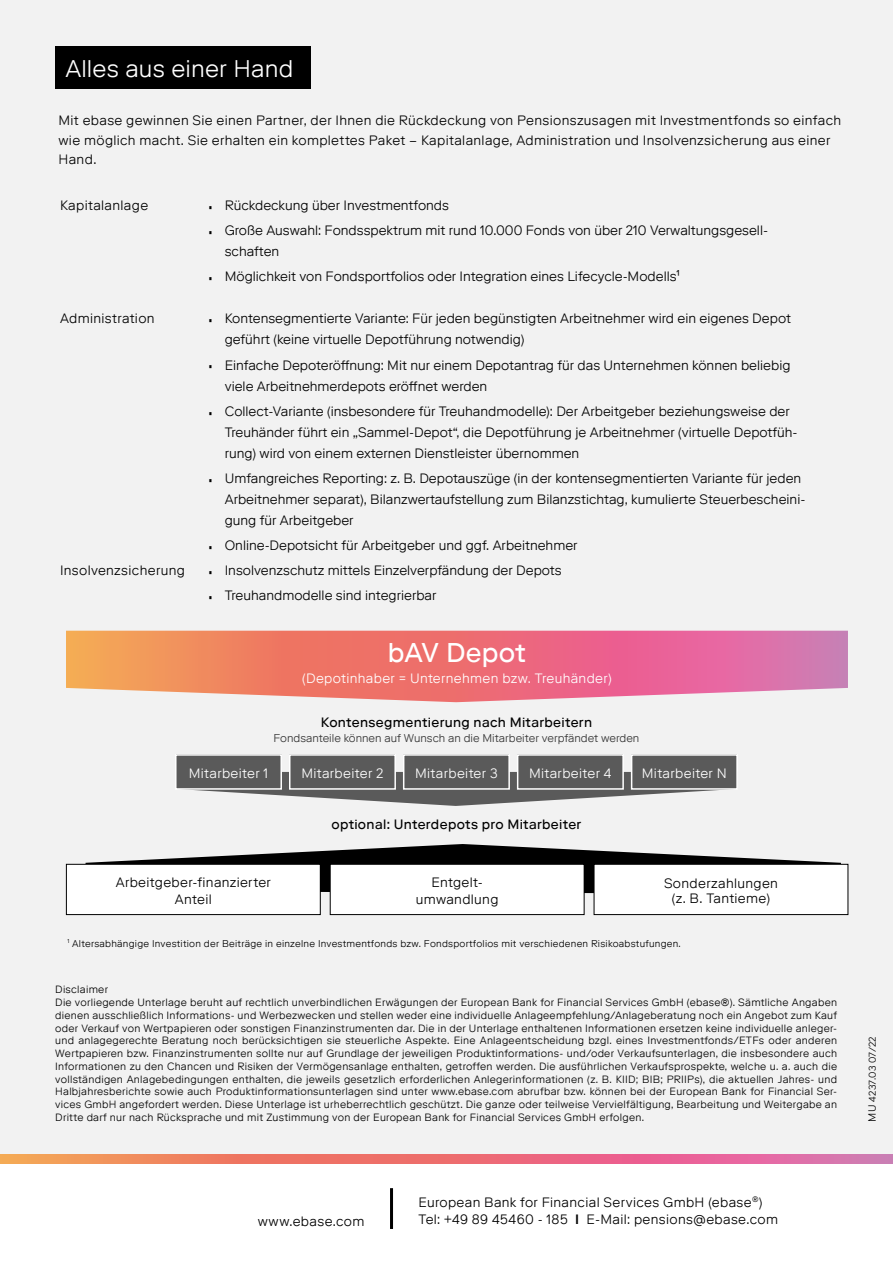
<style>
.page{position:relative;width:893px;height:1263px;background:#fff}
.page>*{position:absolute;margin:0;border:0;box-sizing:border-box;transform-origin:0 0}
.t1{font:27px "Riforma LLTT";letter-spacing:.005em;color:#fff}
.t2{font:300 24px "Riforma LLTT";letter-spacing:.005em;color:#fff}
.t3{font:300 13.5px/21px "Riforma LLTT";color:#000}
.t4{font:300 13.5px/19.5px "Riforma LLTT";letter-spacing:.025em;color:#000;text-align:center}
.t5{font:300 13.5px "Riforma LLTT";letter-spacing:.025em;color:#fff}
.t6{font:13.5px "Riforma LLTT";letter-spacing:.025em;color:#000}
.t7{font:300 13.5px/17.2px "Riforma LLTT";letter-spacing:.02em;color:#000;text-align:center}
.t8{font:300 11.25px "Riforma LLTT";color:#333}
.t9{font:300 10.5px/12.8px "Riforma LLTT";letter-spacing:.025em;color:#000}
.t10{font:300 9.75px "Riforma LLTT";letter-spacing:.025em;color:#000}
.s1{font-size:24px}
.s2{font-size:10.5px}
.s3{font-weight:500}
</style>
<div class="page">
<div style="left:0;top:0;width:893px;height:1154px;background:#f2f2f2"></div>
<hr style="left:390px;top:1188px;width:3px;height:41px;background:#000">
<svg style="left:0;top:1154px;width:893px;height:10px;background:#ea757a"></svg>
<div style="left:55px;top:46px;width:255px;height:43px;background:#000"></div>
<svg style="left:86px;top:844px;width:755px;height:50px"></svg>
<div style="left:330px;top:864px;width:254px;height:50px;background:#fff"></div>
<div style="left:330px;top:864px;width:254px;height:51px;border:1px solid #000"></div>
<div style="left:66px;top:864px;width:254px;height:50px;background:#fff"></div>
<div style="left:66px;top:864px;width:255px;height:51px;border:1px solid #000"></div>
<div style="left:594px;top:864px;width:254px;height:50px;background:#fff"></div>
<div style="left:594px;top:864px;width:254px;height:51px;border:1px solid #000"></div>
<svg style="left:194px;top:772px;width:525px;height:34px"></svg>
<div style="left:176px;top:755px;width:105px;height:34px;background:#5a5a5a"></div>
<div style="left:175px;top:754px;width:107px;height:36px;border:2px solid #fff"></div>
<div style="left:290px;top:755px;width:105px;height:34px;background:#5a5a5a"></div>
<div style="left:289px;top:754px;width:107px;height:36px;border:2px solid #fff"></div>
<div style="left:404px;top:755px;width:105px;height:34px;background:#5a5a5a"></div>
<div style="left:403px;top:754px;width:107px;height:36px;border:2px solid #fff"></div>
<div style="left:518px;top:755px;width:105px;height:34px;background:#5a5a5a"></div>
<div style="left:517px;top:754px;width:107px;height:36px;border:2px solid #fff"></div>
<div style="left:632px;top:755px;width:105px;height:34px;background:#5a5a5a"></div>
<div style="left:631px;top:754px;width:107px;height:36px;border:2px solid #fff"></div>
<svg style="left:66px;top:631px;width:782px;height:71px;background:#eb8186"></svg>
<h2 class="t2" style="left:65px;top:53px;width:229px">Alles aus einer Hand</h2>
<p class="t4" style="left:59px;top:111px;width:784px;text-align:left">Mit ebase gewinnen Sie einen Partner, der Ihnen die Rückdeckung von Pensionszusagen mit Investmentfonds so einfach wie möglich macht. Sie erhalten ein komplettes Paket – Kapitalanlage, Administration und Insolvenzsicherung aus einer<br>Hand.</p>
<p class="t4" style="left:60px;top:195px;width:90px">Kapitalanlage</p>
<p class="t3" style="left:208px;top:192px;width:562px;line-height:25.2px"><span class="s1">·</span> Rückdeckung über Investmentfonds<br><span class="s1">·</span> Große Auswahl: Fondsspektrum mit rund 10.000 Fonds von über 210 Verwaltungsgesell-</p>
<p class="t3" style="left:208px;top:239px;width:474px;line-height:25.2px;text-indent:17px">schaften<br><span class="s1">·</span> Möglichkeit von Fondsportfolios oder Integration eines Lifecycle-Modells¹</p>
<p class="t7" style="left:60px;top:310px;width:96px">Administration</p>
<p class="t3" style="left:225px;top:308px;width:568px;text-indent:-17px"><span class="s1">·</span> Kontensegmentierte Variante: Für jeden begünstigten Arbeitnehmer wird ein eigenes Depot geführt (keine virtuelle Depotführung notwendig)</p>
<p class="t3" style="left:225px;top:354px;width:567px;text-indent:-17px"><span class="s1">·</span> Einfache Depoteröffnung: Mit nur einem Depotantrag für das Unternehmen können beliebig viele Arbeitnehmerdepots eröffnet werden</p>
<p class="t3" style="left:225px;top:400px;width:574px;text-indent:-17px"><span class="s1">·</span> Collect-Variante (insbesondere für Treuhandmodelle): Der Arbeitgeber beziehungsweise der<br>Treuhänder führt ein „Sammel-Depot“, die Depotführung je Arbeitnehmer (virtuelle Depotfüh&shy;rung) wird von einem externen Dienstleister übernommen</p>
<p class="t3" style="left:225px;top:468px;width:582px;text-indent:-17px"><span class="s1">·</span> Umfangreiches Reporting: z. B. Depotauszüge (in der kontensegmentierten Variante für jeden<br>Arbeitnehmer separat), Bilanzwertaufstellung zum Bilanzstichtag, kumulierte Steuerbescheini&shy;gung für Arbeitgeber</p>
<p class="t3" style="left:208px;top:535px;width:371px"><span class="s1">·</span> Online-Depotsicht für Arbeitgeber und ggf. Arbeitnehmer</p>
<p class="t3" style="left:60px;top:560px;width:503px">Insolvenzsicherung <span class="s1">·</span> Insolvenzschutz mittels Einzelverpfändung der Depots</p>
<p class="t3" style="left:208px;top:585px;width:230px"><span class="s1">·</span> Treuhandmodelle sind integrierbar</p>
<h1 class="t1" style="left:388px;top:635px;width:140px">bAV Depot</h1>
<p class="t5" style="left:302px;top:669px;width:311px">(Depotinhaber = Unternehmen bzw. Treuhänder)</p>
<p class="t6" style="left:321px;top:713px;width:273px">Kontensegmentierung nach Mitarbeitern</p>
<p class="t8" style="left:274px;top:731px;width:367px">Fondsanteile können auf Wunsch an die Mitarbeiter verpfändet werden</p>
<p class="t5" style="left:189px;top:765px;width:81px">Mitarbeiter 1</p>
<p class="t5" style="left:301px;top:765px;width:84px">Mitarbeiter 2</p>
<p class="t5" style="left:415px;top:765px;width:84px">Mitarbeiter 3</p>
<p class="t5" style="left:529px;top:765px;width:84px">Mitarbeiter 4</p>
<p class="t5" style="left:642px;top:765px;width:86px">Mitarbeiter N</p>
<p class="t6" style="left:331px;top:816px;width:251px">optional: Unterdepots pro Mitarbeiter</p>
<p class="t4" style="left:116px;top:874px;width:157px;line-height:17.2px">Arbeitgeber-finanzierter<br>Anteil</p>
<p class="t4" style="left:664px;top:876px;width:115px;line-height:15px">Sonderzahlungen (z. B. Tantieme)</p>
<p class="t7" style="left:416px;top:874px;width:84px">Entgelt&shy;umwandlung</p>
<p class="t10" style="left:68px;top:937px;width:615px"><sup>1</sup> Altersabhängige Investition der Beiträge in einzelne Investmentfonds bzw. Fondsportfolios mit verschiedenen Risikoabstufungen.</p>
<p class="t9" style="left:55px;top:983px;width:783px">Disclaimer<br>Die vorliegende Unterlage beruht auf rechtlich unverbindlichen Erwägungen der European Bank for Financial Services GmbH (ebase®). Sämtliche Angaben dienen ausschließlich Informations- und Werbezwecken und stellen weder eine individuelle Anlageempfehlung/Anlageberatung noch ein Angebot zum Kauf oder Verkauf von Wertpapieren oder sonstigen Finanzinstrumenten dar. Die in der Unterlage enthaltenen Informationen ersetzen keine individuelle anleger&shy;und anlagegerechte Beratung noch berücksichtigen sie steuerliche Aspekte. Eine Anlageentscheidung bzgl. eines Investmentfonds/ETFs oder anderen Wertpapieren bzw. Finanzinstrumenten sollte nur auf Grundlage der jeweiligen Produktinformations- und/oder Verkaufsunterlagen, die insbesondere auch Informationen zu den Chancen und Risiken der Vermögensanlage enthalten, getroffen werden. Die ausführlichen Verkaufsprospekte, welche u. a. auch die vollständigen Anlagebedingungen enthalten, die jeweils gesetzlich erforderlichen Anlegerinformationen (z. B. KIID; BIB; PRIIPs), die aktuellen Jahres- und Halbjahresberichte sowie auch Produktinformationsunterlagen sind unter www.ebase.com abrufbar bzw. können bei der European Bank for Financial Ser&shy;vices GmbH angefordert werden. Diese Unterlage ist urheberrechtlich geschützt. Die ganze oder teilweise Vervielfältigung, Bearbeitung und Weitergabe an Dritte darf nur nach Rücksprache und mit Zustimmung von der European Bank for Financial Services GmbH erfolgen.</p>
<p class="t10" style="left:866px;top:1122px;width:87px;rotate:-90deg"><span class="s2">MU</span> 4237.03 07/22</p>
<p class="t4" style="left:418px;top:1192px;width:345px">European Bank for Financial Services GmbH (ebase<sup>®</sup>)</p>
<p class="t4" style="left:258px;top:1211px;width:108px">www.ebase.com</p>
<p class="t4" style="left:418px;top:1209px;width:361px">Tel: +49 89 45460 - 185 <span class="s3">I</span> E-Mail: pensions@ebase.com</p>
</div>
